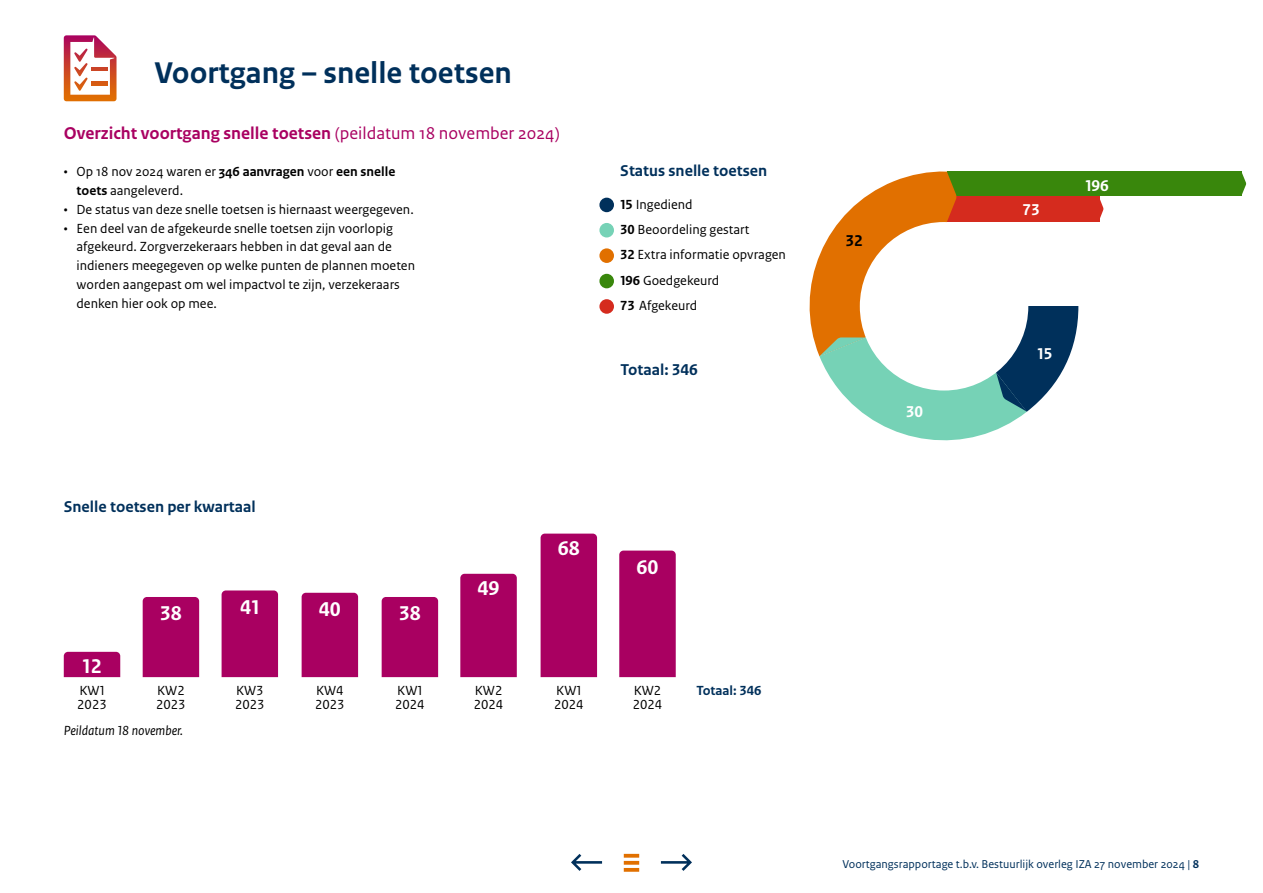
<style>
.page{position:relative;width:1263px;height:893px;background:#fff}
.page>*{position:absolute;margin:0;border:0;box-sizing:border-box;transform-origin:0 0}
.H1_-_Hoofdstuk_kop{font:700 31.5px "Rijksoverheid Sans Text";color:#00305b}
.t1{font:700 21px "Rijksoverheid Sans Text";color:#fff}
.H2_-_Subkop{font:700 18px "Rijksoverheid Sans Text";color:#a90061}
.t2{font:700 16.5px "Rijksoverheid Sans Text";color:#00305b}
.t3{font:700 16.5px "Rijksoverheid Sans Text";color:#fff}
.t4{font:700 16.5px "Rijksoverheid Sans Text";color:#000}
.t5{font:13.8px/13.8px "Rijksoverheid Sans Text";color:#000}
.t6{font:italic 13.8px "Rijksoverheid Sans Text";color:#000}
.t7{font:700 13.8px "Rijksoverheid Sans Text";color:#00305b}
.t8{font:12px "Rijksoverheid Sans Text";color:#00305b}
.s1{font-weight:400}
.s2{font-weight:700}
</style>
<div class="page">
<svg style="left:64px;top:35px;width:53px;height:66px"></svg>
<hr style="left:91px;top:67px;width:16px;height:4px;background:#ca4326">
<hr style="left:91px;top:82px;width:16px;height:3px;background:#d65b12">
<svg style="left:571px;top:854px;width:31px;height:17px"></svg>
<svg style="left:661px;top:854px;width:31px;height:17px"></svg>
<svg style="left:624px;top:868px;width:15px;height:4px"></svg>
<svg style="left:624px;top:861px;width:15px;height:4px"></svg>
<svg style="left:624px;top:854px;width:15px;height:4px"></svg>
<svg style="left:809px;top:171px;width:138px;height:184px;fill:#e17000"></svg>
<div style="left:860px;top:222px;width:168px;height:168px;background:#fff;border-radius:50%"></div>
<div style="left:599px;top:299px;width:15px;height:15px;background:#d52b1e;border-radius:50%"></div>
<div style="left:599px;top:274px;width:15px;height:14px;background:#39870c;border-radius:50%"></div>
<div style="left:599px;top:223px;width:15px;height:14px;background:#76d2b6;border-radius:50%"></div>
<div style="left:599px;top:198px;width:15px;height:14px;background:#00305b;border-radius:50%"></div>
<div style="left:599px;top:248px;width:15px;height:15px;background:#e17000;border-radius:50%"></div>
<div style="left:947px;top:171px;width:294px;height:25px;background:#39870c"></div>
<div style="left:947px;top:196px;width:152px;height:26px;background:#d52b1e"></div>
<svg style="left:1241px;top:171px;width:5px;height:25px"></svg>
<svg style="left:1099px;top:196px;width:4px;height:26px"></svg>
<svg style="left:947px;top:172px;width:9px;height:49px"></svg>
<svg style="left:819px;top:306px;width:259px;height:135px"></svg>
<div style="left:222px;top:590px;width:56px;height:87px;background:#a90061"></div>
<svg style="left:64px;top:652px;width:56px;height:25px"></svg>
<div style="left:302px;top:593px;width:56px;height:84px;background:#a90061"></div>
<div style="left:382px;top:597px;width:56px;height:80px;background:#a90061"></div>
<div style="left:143px;top:597px;width:56px;height:80px;background:#a90061"></div>
<div style="left:460px;top:574px;width:57px;height:103px;background:#a90061"></div>
<div style="left:541px;top:534px;width:56px;height:143px;background:#a90061"></div>
<div style="left:619px;top:551px;width:57px;height:126px;background:#a90061"></div>
<h1 class="H1_-_Hoofdstuk_kop" style="left:154px;top:54px;width:359px">Voortgang – snelle toetsen</h1>
<h2 class="H2_-_Subkop" style="left:64px;top:123px;width:497px">Overzicht voortgang snelle toetsen <span class="s1">(peildatum 18 november 2024)</span></h2>
<p class="t5" style="left:77px;top:163px;width:320px;line-height:18.8px;text-indent:-13px">• Op 18 nov 2024 waren er <span class="s2">346 aanvragen</span> voor <span class="s2">een snelle toets</span> aangeleverd.</p>
<p class="t5" style="left:64px;top:203px;width:351px">• De status van deze snelle toetsen is hiernaast weergegeven.</p>
<p class="t5" style="left:77px;top:219px;width:340px;line-height:18.8px;text-indent:-13px">• Een deel van de afgek urde snelle toetsen zijn voorlopig afgekeurd. Zorgverzekeraars hebben in dat geval aan de indieners meegegeven op welke punten de plannen moeten worden aangepast om wel impactvol te zijn, verzekeraars denken hier ook op mee.</p>
<p class="t5" style="left:138px;top:166px;width:167px;line-height:25.5px"><span class="s2">30</span> Beoordeling gestart<br><span class="s2">32</span> Extra informatie opvragen</p>
<p class="t5" style="left:138px;top:222px;width:101px"><span class="s2">196</span> Goedgekeurd</p>
<p class="t5" style="left:138px;top:248px;width:79px"><span class="s2">73</span> Afgekeurd</p>
<p class="t2" style="left:620px;top:161px;width:148px">Status snelle toetsen</p>
<p class="t5" style="left:620px;top:198px;width:74px"><span class="s2">15</span> Ingediend</p>
<p class="t5" style="left:620px;top:223px;width:131px"><span class="s2">30</span> Beoordeling gestart</p>
<p class="t5" style="left:620px;top:248px;width:167px"><span class="s2">32</span> Extra informatie opvragen</p>
<p class="t5" style="left:620px;top:274px;width:101px"><span class="s2">196</span> Goedgekeurd</p>
<p class="t5" style="left:620px;top:299px;width:79px"><span class="s2">73</span> Afgekeurd</p>
<p class="t2" style="left:621px;top:361px;width:79px">Totaal: 346</p>
<p class="t2" style="left:64px;top:497px;width:193px">Snelle toetsen per kwartaal</p>
<p class="t1" style="left:82px;top:654px;width:21px">12</p>
<p class="t5" style="left:77px;top:684px;width:31px">KW1<br>2023</p>
<p class="t1" style="left:240px;top:595px;width:21px">41</p>
<p class="t1" style="left:319px;top:597px;width:24px">40</p>
<p class="t1" style="left:160px;top:601px;width:24px">38</p>
<p class="t1" style="left:399px;top:601px;width:24px">38</p>
<p class="t5" style="left:156px;top:684px;width:31px">KW2<br>2023</p>
<p class="t5" style="left:235px;top:684px;width:31px">KW3<br>2023</p>
<p class="t5" style="left:315px;top:684px;width:31px">KW4<br>2023</p>
<p class="t5" style="left:395px;top:684px;width:31px">KW1<br>2024</p>
<p class="t6" style="left:64px;top:723px;width:121px">Peildatum 18 november.</p>
<p class="t1" style="left:477px;top:576px;width:24px">49</p>
<p class="t5" style="left:474px;top:684px;width:31px">KW2<br>2024</p>
<p class="t1" style="left:558px;top:537px;width:24px">68</p>
<p class="t5" style="left:554px;top:684px;width:31px">KW1<br>2024</p>
<p class="t1" style="left:636px;top:556px;width:24px">60</p>
<p class="t5" style="left:633px;top:684px;width:31px">KW2<br>2024</p>
<p class="t7" style="left:696px;top:682px;width:67px">Totaal: 346</p>
<p class="t4" style="left:845px;top:231px;width:19px">32</p>
<p class="t3" style="left:906px;top:402px;width:19px">30</p>
<p class="t3" style="left:1023px;top:200px;width:19px">73</p>
<p class="t3" style="left:1085px;top:177px;width:25px">196</p>
<p class="t3" style="left:1037px;top:344px;width:17px">15</p>
<p class="t8" style="left:842px;top:857px;width:358px">Voortgangsrapportage t.b.v. Bestuurlijk overleg IZA 27 november 2024 | <span class="s2">8</span></p>
</div>
